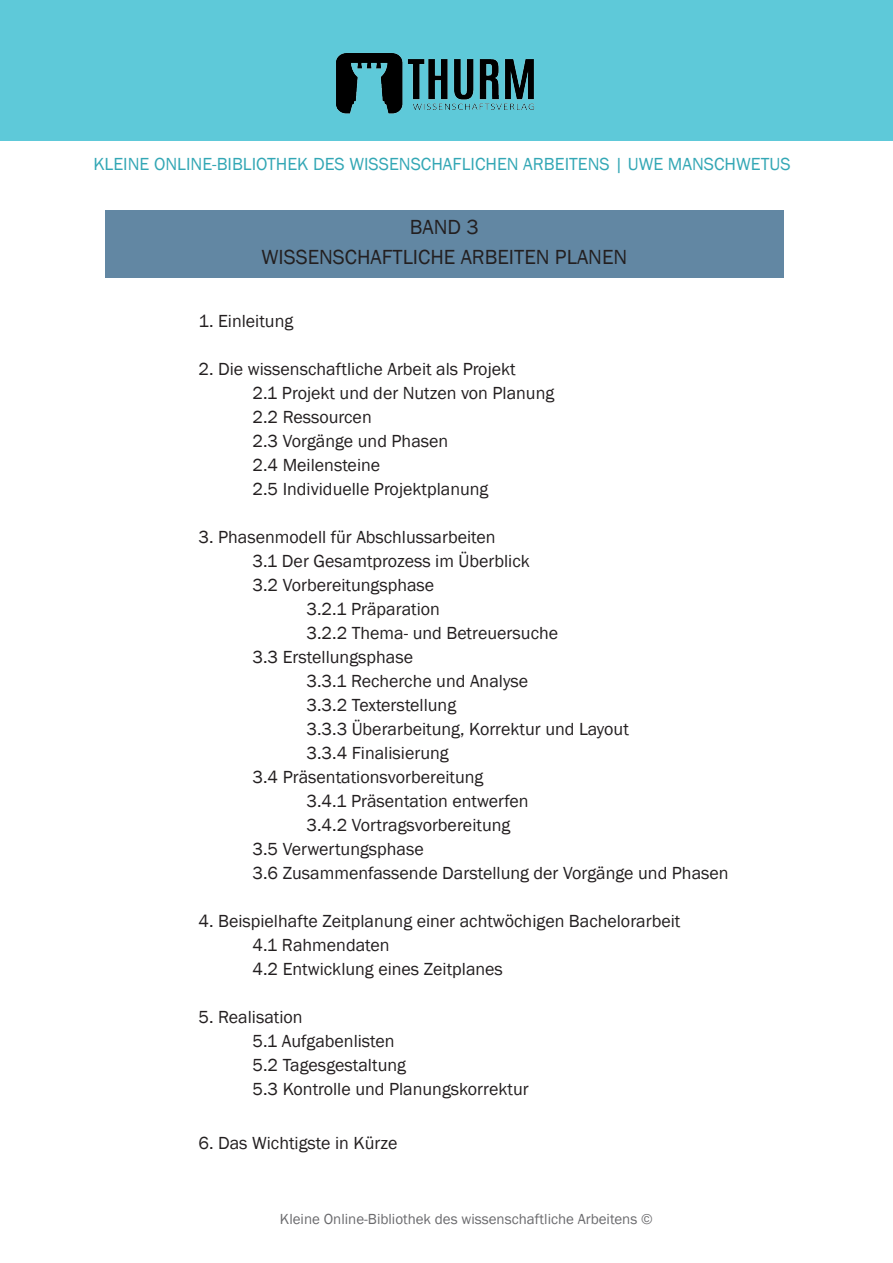
<style>
.page{position:relative;width:893px;height:1263px;background:#fff}
.page>*{position:absolute;margin:0;border:0;box-sizing:border-box;transform-origin:0 0}
.t1{font:21px "Franklin Gothic";color:#231f20}
.t2{font:18px "Franklin Gothic";color:#231f20}
.t3{font:18px "Franklin Gothic";color:#33a7b5}
.t4{font:15px "Franklin Gothic";color:#6b6b6e}
</style>
<div class="page">
<div style="left:105px;top:211px;width:679px;height:67px;background:#6287a3"></div>
<div style="left:0;top:0;width:893px;height:140px;background:#5ec9d9"></div>
<img style="left:276px;top:53px;width:321px;height:88px">
<p class="t3" style="left:93px;top:153px;width:699px">KLEINE ONLINE-BIBLIOTHEK DES WISSENSCHAFLICHEN ARBEITENS | UWE MANSCHWETUS</p>
<p class="t1" style="left:410px;top:214px;width:70px">BAND 3</p>
<p class="t1" style="left:261px;top:244px;width:367px">WISSENSCHAFTLICHE ARBEITEN PLANEN</p>
<p class="t2" style="left:199px;top:309px;width:96px">1. Einleitung</p>
<p class="t2" style="left:199px;top:357px;width:319px">2. Die wissenschaftliche Arbeit als Projekt</p>
<p class="t2" style="left:253px;top:381px;width:303px">2.1 Projekt und der Nutzen von Planung</p>
<p class="t2" style="left:253px;top:405px;width:121px">2.2 Ressourcen</p>
<p class="t2" style="left:253px;top:429px;width:197px">2.3 Vorgänge und Phasen</p>
<p class="t2" style="left:253px;top:453px;width:129px">2.4 Meilensteine</p>
<p class="t2" style="left:253px;top:477px;width:237px">2.5 Individuelle Projektplanung</p>
<p class="t2" style="left:199px;top:525px;width:298px">3. Phasenmodell für Abschlussarbeiten</p>
<p class="t2" style="left:253px;top:549px;width:279px">3.1 Der Gesamtprozess im Überblick</p>
<p class="t2" style="left:253px;top:573px;width:183px">3.2 Vorbereitungsphase</p>
<p class="t2" style="left:307px;top:597px;width:135px">3.2.1 Präparation</p>
<p class="t2" style="left:307px;top:621px;width:253px">3.2.2 Thema- und Betreuersuche</p>
<p class="t2" style="left:253px;top:645px;width:162px">3.3 Erstellungsphase</p>
<p class="t2" style="left:307px;top:669px;width:223px">3.3.1 Recherche und Analyse</p>
<p class="t2" style="left:307px;top:693px;width:151px">3.3.2 Texterstellung</p>
<p class="t2" style="left:307px;top:717px;width:324px">3.3.3 Überarbeitung, Korrektur und Layout</p>
<p class="t2" style="left:307px;top:741px;width:144px">3.3.4 Finalisierung</p>
<p class="t2" style="left:253px;top:765px;width:232px">3.4 Präsentationsvorbereitung</p>
<p class="t2" style="left:307px;top:789px;width:224px">3.4.1 Präsentation entwerfen</p>
<p class="t2" style="left:307px;top:813px;width:205px">3.4.2 Vortragsvorbereitung</p>
<p class="t2" style="left:253px;top:837px;width:173px">3.5 Verwertungsphase</p>
<p class="t2" style="left:253px;top:861px;width:478px">3.6 Zusammenfassende Darstellung der Vorgänge und Phasen</p>
<p class="t2" style="left:199px;top:909px;width:483px">4. Beispielhafte Zeitplanung einer achtwöchigen Bachelorarbeit</p>
<p class="t2" style="left:253px;top:933px;width:139px">4.1 Rahmendaten</p>
<p class="t2" style="left:253px;top:957px;width:252px">4.2 Entwicklung eines Zeitplanes</p>
<p class="t2" style="left:199px;top:1005px;width:106px">5. Realisation</p>
<p class="t2" style="left:253px;top:1029px;width:144px">5.1 Aufgabenlisten</p>
<p class="t2" style="left:253px;top:1053px;width:155px">5.2 Tagesgestaltung</p>
<p class="t2" style="left:253px;top:1077px;width:278px">5.3 Kontrolle und Planungskorrektur</p>
<p class="t2" style="left:199px;top:1131px;width:200px">6. Das Wichtigste in Kürze</p>
<p class="t4" style="left:280px;top:1209px;width:374px">Kleine Online-Bibliothek des wissenschaftliche Arbeitens ©</p>
</div>
